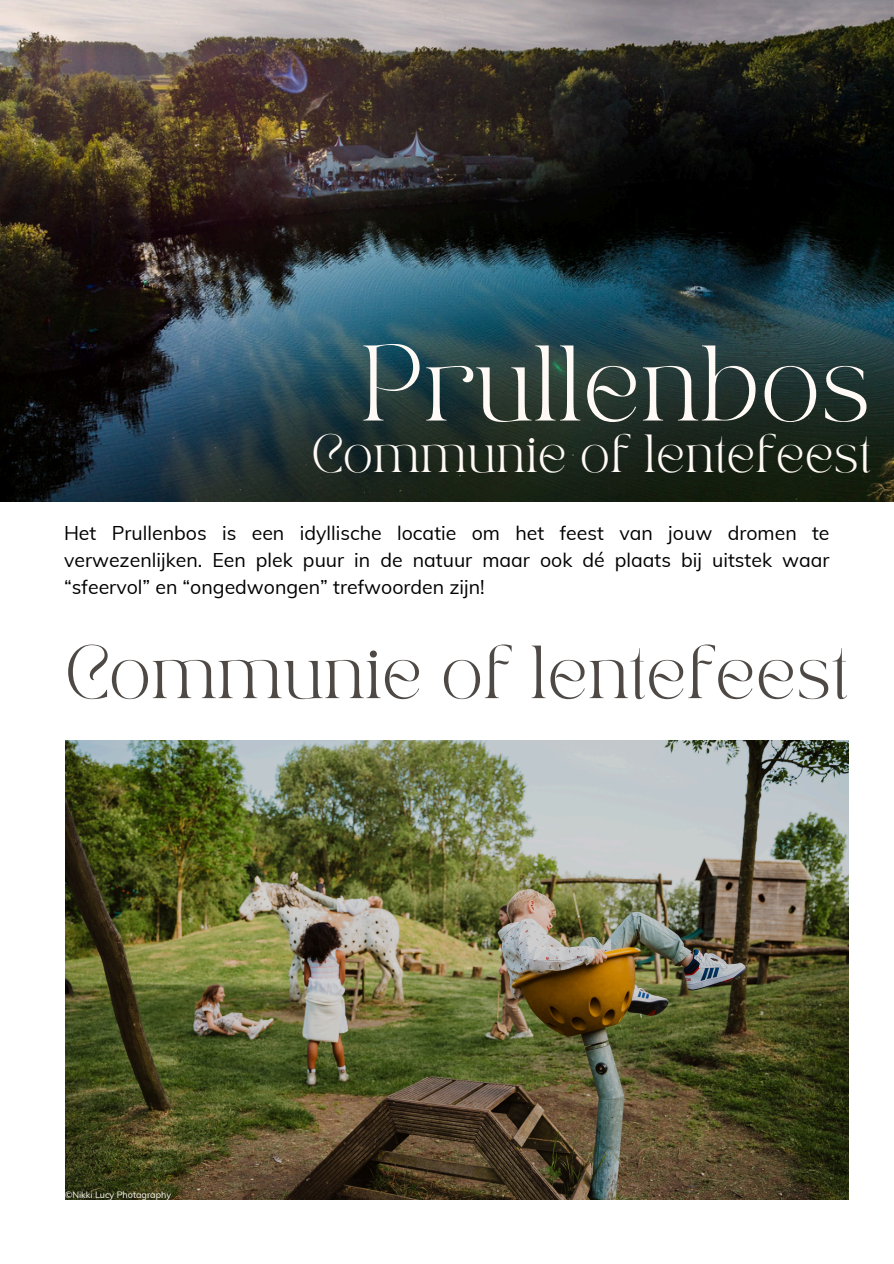
<style>
.page{position:relative;width:894px;height:1264px;background:#fff}
.page>*{position:absolute;margin:0;border:0;box-sizing:border-box;transform-origin:0 0}
.t1{font:75px "TAN PEARL Regular";color:#fffaf5}
.t2{font:52.5px "TAN PEARL Regular";color:#4e4945}
.t3{font:37.5px "TAN PEARL Regular";color:#fffaf5}
.t4{font:19.5px/27px "Muli";color:#000;text-align:justify}
.t5{font:9px "Muli";color:#fffaf5}
</style>
<div class="page">
<img style="left:0;top:0;width:893px;height:502px">
<img style="left:65px;top:740px;width:783px;height:459px">
<h1 class="t1" style="left:361px;top:344px;width:511px">Prullenbos</h1>
<h3 class="t3" style="left:311px;top:434px;width:560px">Communie of lentefeest</h3>
<h2 class="t4" style="left:64px;top:519px;width:766px">Het Prullenbos is een idyllische locatie om het feest van jouw dromen te verwezenlijken. Een plek puur in de natuur maar ook dé plaats bij uitstek waar “sfeervol” en “ongedwongen” trefwoorden zijn!</h2>
<h4 class="t2" style="left:65px;top:644px;width:784px">Communie of lentefeest</h4>
<p class="t5" style="left:65px;top:1188px;width:108px">©Nikki Lucy Photagraphy</p>
</div>
